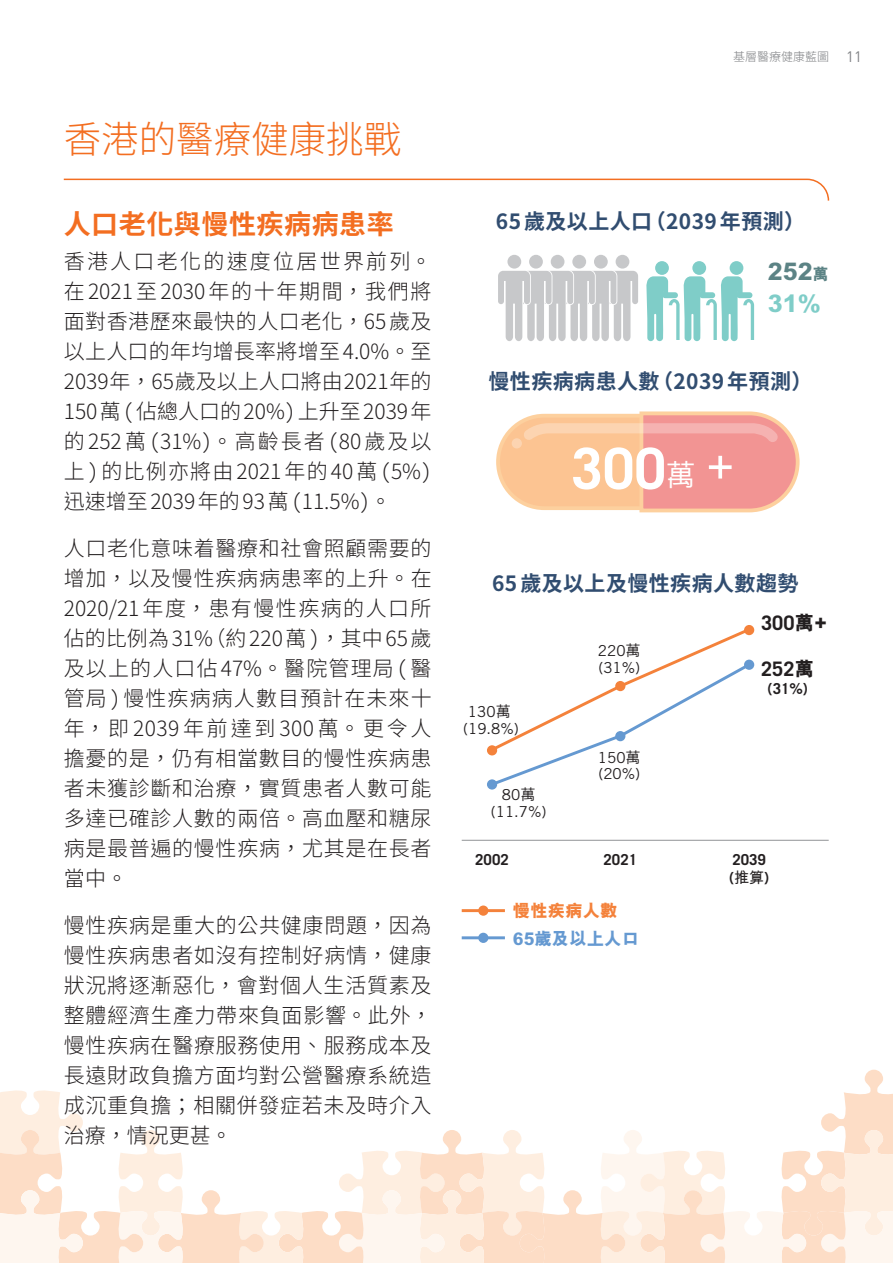
<style>
.page{position:relative;width:893px;height:1263px;background:#fff}
.page>*{position:absolute;margin:0;border:0;box-sizing:border-box;transform-origin:0 0}
.t1{font:700 56.85px "Trade Gothic LT Std";color:#fff}
.t2{font:300 37.5px "Noto Sans CJ Ktc";color:#f36e21}
.t3{font:700 27px "Noto Sans CJ Ktc";letter-spacing:.02em;color:#f36e21}
.t4{font:800 24.3px "M Hei HK";color:#7fcdc8}
.t5{font:800 24.15px "M Hei HK";color:#5c8385}
.t6{font:300 21px/30px "Noto Sans CJ Ktc";letter-spacing:.035em;color:#231f20;text-align:justify}
.t7{font:700 21px "Noto Sans CJ Ktc";letter-spacing:.02em;color:#314d70}
.t8{font:700 19.95px "Trade Gothic LT Std";color:#231f20}
.t9{font:800 17.4px "M Hei HK";color:#6599d1}
.t10{font:800 17.4px "M Hei HK";color:#f4823b}
.t11{font:15.15px "Trade Gothic LT Std";color:#231f20}
.t12{font:700 15.15px "Trade Gothic LT Std";color:#231f20}
.t13{font:300 12px "Noto Sans CJ Ktc";color:#808285}
.s1{font-family:"DIN";font-weight:400;font-size:15px}
.s2{font-size:16.35px}
.s3{font-family:"M Hei HK";font-weight:500;font-size:29.85px}
.s4{font-family:"M Hei HK";font-weight:500}
.s5{font-family:"M Hei HK";font-weight:800}
.s6{font-family:"M Hei HK"}
</style>
<div class="page">
<div style="left:615px;top:254px;width:15px;height:15px;border:2px solid #fff;border-radius:50%"></div>
<div style="left:616px;top:255px;width:13px;height:14px;background:#c7c8ca;border-radius:50%"></div>
<div style="left:593px;top:254px;width:16px;height:15px;border:2px solid #fff;border-radius:50%"></div>
<div style="left:594px;top:255px;width:14px;height:14px;background:#c7c8ca;border-radius:50%"></div>
<div style="left:571px;top:254px;width:16px;height:15px;border:2px solid #fff;border-radius:50%"></div>
<div style="left:572px;top:255px;width:14px;height:14px;background:#c7c8ca;border-radius:50%"></div>
<div style="left:550px;top:254px;width:15px;height:15px;border:2px solid #fff;border-radius:50%"></div>
<div style="left:551px;top:255px;width:13px;height:14px;background:#c7c8ca;border-radius:50%"></div>
<div style="left:528px;top:254px;width:16px;height:15px;border:2px solid #fff;border-radius:50%"></div>
<div style="left:529px;top:255px;width:14px;height:14px;background:#c7c8ca;border-radius:50%"></div>
<div style="left:507px;top:254px;width:15px;height:15px;border:2px solid #fff;border-radius:50%"></div>
<div style="left:507px;top:255px;width:14px;height:14px;background:#c7c8ca;border-radius:50%"></div>
<svg style="left:498px;top:270px;width:140px;height:71px"></svg>
<div style="left:655px;top:261px;width:14px;height:14px;background:#7fcdc8;border-radius:50%"></div>
<div style="left:692px;top:261px;width:14px;height:14px;background:#7fcdc8;border-radius:50%"></div>
<div style="left:730px;top:261px;width:13px;height:14px;background:#7fcdc8;border-radius:50%"></div>
<svg style="left:646px;top:276px;width:108px;height:65px"></svg>
<div style="left:498px;top:416px;width:292px;height:92px;background:#fcc492;border-radius:46px"></div>
<div style="left:512px;top:438px;width:10px;height:10px;background:#fcd4b1;border-radius:50%"></div>
<svg style="left:523px;top:411px;width:277px;height:102px"></svg>
<svg style="left:63px;top:178px;width:767px;height:23px"></svg>
<hr style="left:462px;top:840px;width:367px;height:1px;background:#939598">
<svg style="left:488px;top:627px;width:265px;height:161px"></svg>
<div style="left:487px;top:745px;width:10px;height:10px;background:#f4823b;border-radius:50%"></div>
<div style="left:615px;top:681px;width:10px;height:10px;background:#f4823b;border-radius:50%"></div>
<div style="left:744px;top:625px;width:10px;height:10px;background:#f4823b;border-radius:50%"></div>
<div style="left:487px;top:779px;width:10px;height:10px;background:#6599d1;border-radius:50%"></div>
<div style="left:615px;top:731px;width:10px;height:10px;background:#6599d1;border-radius:50%"></div>
<div style="left:744px;top:660px;width:10px;height:10px;background:#6599d1;border-radius:50%"></div>
<div style="left:478px;top:933px;width:10px;height:10px;background:#6599d1;border-radius:50%"></div>
<hr style="left:462px;top:936px;width:43px;height:3px;background:#6599d1">
<div style="left:478px;top:905px;width:10px;height:11px;background:#f4823b;border-radius:50%"></div>
<hr style="left:462px;top:909px;width:43px;height:3px;background:#f4823b">
<svg style="left:0;top:1070px;width:893px;height:193px"></svg>
<h2 class="t2" style="left:64px;top:118px;width:339px">香港的醫療健康挑戰</h2>
<p class="t3" style="left:64px;top:209px;width:331px">人口老化與慢性疾病病患率</p>
<p class="t6" style="left:64px;top:247px;width:369px">香港人口老化的速度位居世界前列。在2021至2030年的十年期間，我們將面對香港歷來最快的人口老化，65歲及以上人口的年均增長率將增至 4.0%。至2039年，65歲及以上人口將由2021年的150萬 (佔總人口的 20%)上升至 2039年的252萬(31%)。高齡長者(80歲及以上)的比例亦將由2021年的40萬(5%)迅速增至 2039年的 93萬 (11.5%)。</p>
<p class="t6" style="left:64px;top:534px;width:369px">人口老化意味着醫療和社會照顧需要的增加，以及慢性疾病病患率的上升。在2020/21年度，患有慢性疾病的人口所佔的比例為 31%（約 220萬 )，其中 65歲及以上的人口佔47%。醫院管理局(醫管局)慢性疾病病人數目預計在未來十年，即2039年前達到300萬。更令人擔憂的是，仍有相當數目的慢性疾病患者未獲診斷和治療，實質患者人數可能多達已確診人數的兩倍。高血壓和糖尿病是最普遍的慢性疾病，尤其是在長者當中。</p>
<p class="t6" style="left:64px;top:911px;width:369px">慢性疾病是重大的公共健康問題，因為慢性疾病患者如沒有控制好病情，健康狀況將逐漸惡化，會對個人生活質素及整體經濟生產力帶來負面影響。此外，慢性疾病在醫療服務使用、服務成本及長遠財政負擔方面均對公營醫療系統造成沉重負擔；相關併發症若未及時介入治療，情況更甚。</p>
<p class="t13" style="left:733px;top:50px;width:130px">基層醫療健康藍圖 <span class="s1">11</span></p>
<p class="t7" style="left:496px;top:210px;width:311px">65 歲及以上人口（2039 年預測）</p>
<p class="t5" style="left:768px;top:259px;width:63px">252<span class="s2">萬</span></p>
<p class="t4" style="left:768px;top:291px;width:55px">31%</p>
<p class="t7" style="left:489px;top:369px;width:325px">慢性疾病病患人數（2039 年預測）</p>
<h1 class="t1" style="left:571px;top:434px;width:126px">300<span class="s3">萬</span></h1>
<p class="t7" style="left:492px;top:571px;width:308px">65 歲及以上及慢性疾病人數趨勢</p>
<p class="t11" style="left:468px;top:703px;width:44px">130<span class="s4">萬</span></p>
<p class="t11" style="left:463px;top:719px;width:57px">(19.8%)</p>
<p class="t11" style="left:502px;top:786px;width:35px">80<span class="s4">萬</span></p>
<p class="t11" style="left:491px;top:802px;width:57px">(11.7%)</p>
<p class="t11" style="left:598px;top:642px;width:44px">220<span class="s4">萬</span></p>
<p class="t11" style="left:598px;top:658px;width:43px">(31%)</p>
<p class="t11" style="left:598px;top:748px;width:44px">150<span class="s4">萬</span></p>
<p class="t11" style="left:598px;top:764px;width:43px">(20%)</p>
<p class="t8" style="left:761px;top:610px;width:67px">300<span class="s5">萬+</span></p>
<p class="t8" style="left:761px;top:657px;width:55px">252<span class="s5">萬</span></p>
<p class="t12" style="left:768px;top:679px;width:42px">(31%)</p>
<p class="t12" style="left:475px;top:851px;width:35px">2002</p>
<p class="t12" style="left:603px;top:851px;width:35px">2021</p>
<p class="t12" style="left:732px;top:851px;width:35px">2039</p>
<p class="t10" style="left:513px;top:902px;width:106px">慢性疾病人數</p>
<p class="t9" style="left:513px;top:929px;width:128px">65歲及以上人口</p>
<p class="t12" style="left:729px;top:868px;width:42px">(<span class="s6">推算</span>)</p>
</div>
